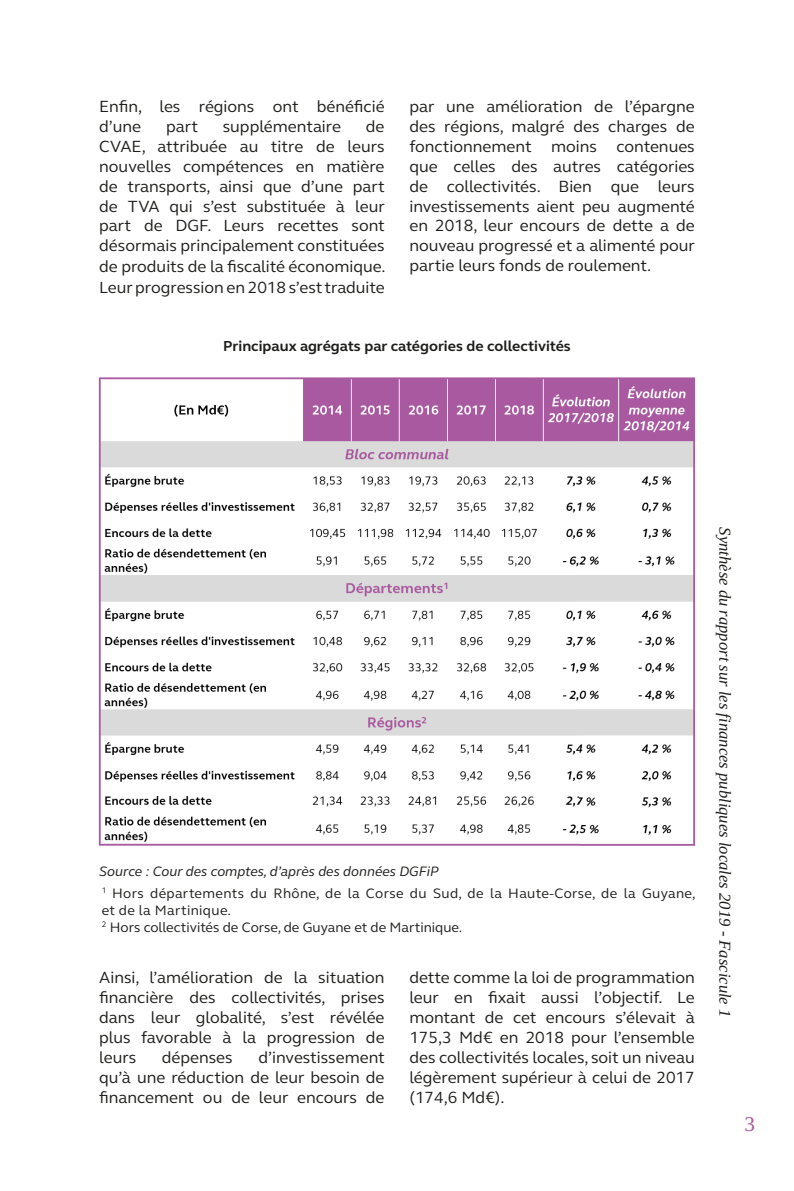
<style>
.page{position:relative;width:794px;height:1191px;background:#fff}
.page>*{position:absolute;margin:0;border:0;box-sizing:border-box;transform-origin:0 0}
.t1{font:21px "Liberation Serif";color:#a8589e}
.t2{font:16.62px/19.9px "FS Elliot";color:#1d1d1b;text-align:justify}
.t3{font:italic 16.62px "Liberation Serif";color:#1d1d1b}
.t4{font:700 14.88px "FS Elliot";color:#1d1d1b}
.t5{font:14px/21.7px "FS Elliot";letter-spacing:.025em;color:#1d1d1b}
.t6{font:14px/16.8px "FS Elliot";color:#1d1d1b}
.s1{font-style:italic}
</style>
<div class="page">
<img style="left:98px;top:377px;width:597px;height:469px">
<p class="t2" style="left:99px;top:96px;width:287px">Enfin, les régions ont bénéficié d’une</p>
<p class="t2" style="left:166px;top:116px;width:34px">part</p>
<p class="t2" style="left:223px;top:116px;width:120px">supplémentaire</p>
<p class="t2" style="left:99px;top:116px;width:288px;text-indent:267px">de CVAE, attribuée au titre de leurs nouvelles compétences en matière de transports, ainsi que d’une part de TVA qui s’est substituée à leur part de DGF. Leurs recettes sont désormais principalement constituées de produits de la fiscalité économique.<br>Leur progression en 2018 s’est traduite</p>
<p class="t2" style="left:409px;top:96px;width:287px">par une amélioration de l’épargne des régions, malgré des charges de fonctionnement moins contenues que celles des autres catégories de collectivités. Bien que leurs investissements aient peu augmenté en 2018, leur encours de dette a de nouveau progressé et a alimenté pour partie leurs fonds de roulement.</p>
<p class="t4" style="left:223px;top:336px;width:349px">Principaux agrégats par catégories de collectivités</p>
<p class="t5" style="left:99px;top:860px;width:598px"><span class="s1">Source : Cour des comptes, d’après des données DGFiP<br></span><sup>1</sup> Hors départements du Rhône, de la Corse du Sud, de la Haute-Corse, de la Guyane,</p>
<p class="t6" style="left:102px;top:901px;width:362px">et de la Martinique.<br><sup>2</sup> Hors collectivités de Corse, de Guyane et de Martinique.</p>
<p class="t2" style="left:99px;top:967px;width:287px">Ainsi, l’amélioration de la situation financière des collectivités, prises dans leur globalité, s’est révélée plus favorable à la progression de leurs</p>
<p class="t2" style="left:409px;top:967px;width:287px">dette comme la loi de programmation leur en fixait aussi l’objectif. Le montant de cet encours s’élevait à 175,3 Md€ en 2018 pour l’ensemble des collectivités locales, soit un niveau légèrement supérieur à celui de 2017 (174,6 Md€).</p>
<p class="t2" style="left:162px;top:1046px;width:72px">dépenses</p>
<p class="t2" style="left:99px;top:1046px;width:287px;text-indent:159px">d’investissement qu’à une réduction de leur besoin de financement ou de leur encours de</p>
<p class="t3" style="left:736px;top:527px;width:491px;rotate:90deg">Synthèse du rapport sur les finances publiques locales 2019 - Fascicule 1</p>
<p class="t1" style="left:744px;top:1110px;width:12px">3</p>
</div>
